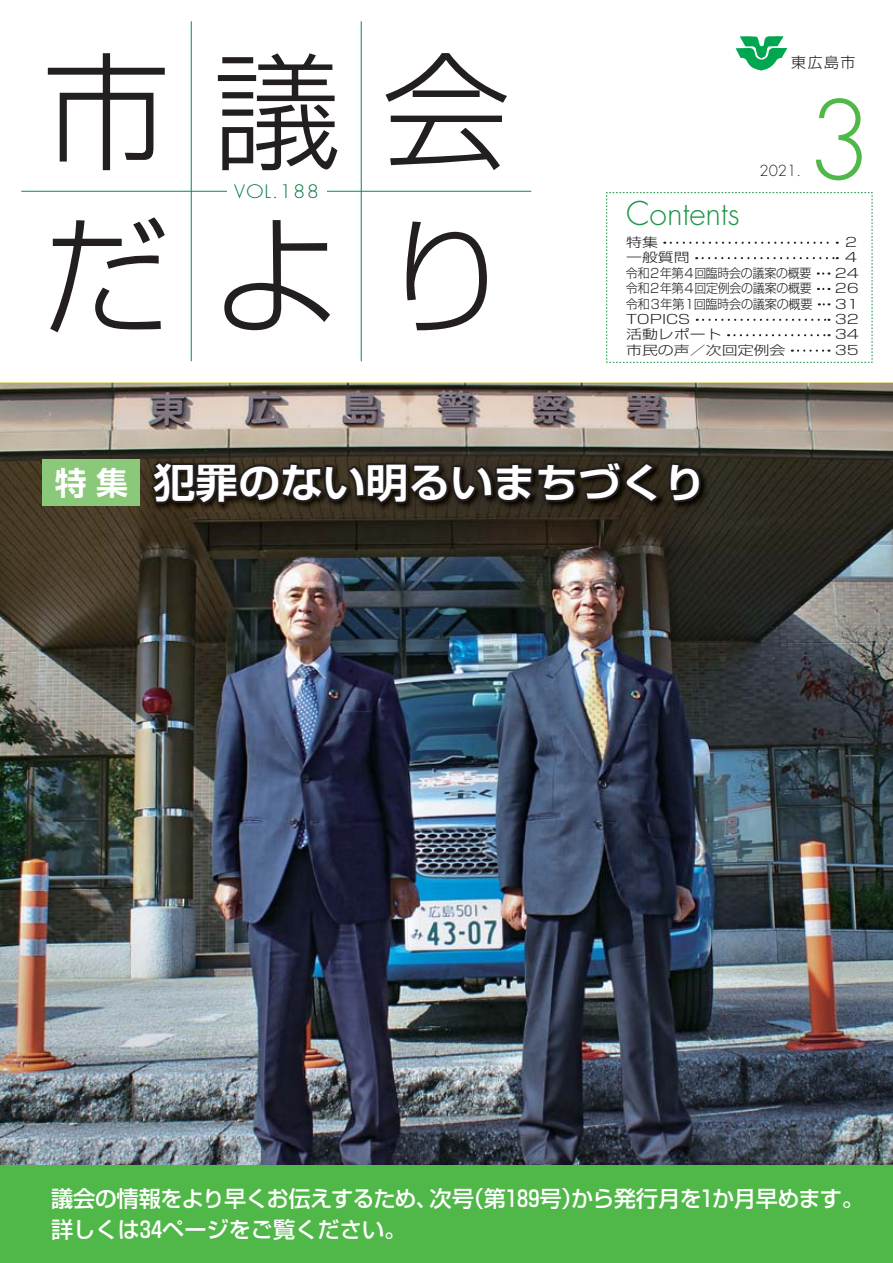
<style>
.page{position:relative;width:893px;height:1263px;background:#fff}
.page>*{position:absolute;margin:0;border:0;box-sizing:border-box;transform-origin:0 0}
.t1{font:127.5px/164.2px "Shin Go Pro Light 90 pv RKSJ H";letter-spacing:.335em;color:#231f20}
.t2{font:300 106.35px "Futura";color:#50b848}
.t3{font:40.35px "Shin Go Pr 6 De Bold 90 pv RKSJ H";color:#fff;scale:1.05 1}
.t4{font:300 31.95px "Futura";color:#1c9649}
.t5{font:22.2px/32px "Shin Go Pr 6 Medium 90 pv RKSJ H";letter-spacing:-.025em;color:#fff}
.t6{font:300 18px "Futura";letter-spacing:.06em;color:#00793f;scale:1.1 1}
.t7{font:300 14.85px "Futura";color:#231f20}
.t8{font:14.85px "Shin Go Pro Light 90 pv RKSJ H";color:#231f20}
.t9{font:12.75px "Shin Go Pr 6 Light 90 pv RKSJ H";letter-spacing:-.02em;color:#231f20;scale:1.25 1}
.t10{font:12.75px "Shin Go Pr 6 Light 90 pv RKSJ H";letter-spacing:-.02em;color:#231f20;scale:.94 1}
.t11{font:12.75px "Shin Go Pr 6 Light 90 pv RKSJ H";letter-spacing:-.02em;color:#231f20;scale:.95 1}
.t12{font:12.75px "Shin Go Pr 6 Light 90 pv RKSJ H";color:#231f20;scale:1.25 1}
.s1{font-size:31.95px}
</style>
<div class="page">
<hr style="left:21px;top:191px;width:510px;height:1px;background:#00904c">
<hr style="left:361px;top:21px;width:1px;height:340px;background:#00904c">
<hr style="left:191px;top:21px;width:1px;height:340px;background:#00904c">
<div style="left:227px;top:182px;width:100px;height:18px;background:#fff"></div>
<svg style="left:736px;top:36px;width:51px;height:35px"></svg>
<img style="left:1px;top:383px;width:892px;height:782px">
<svg style="left:606px;top:192px;width:267px;height:171px"></svg>
<img style="left:150px;top:459px;width:558px;height:53px">
<svg style="left:148px;top:458px;width:555px;height:49px;background:#27211a"></svg>
<div style="left:43px;top:459px;width:97px;height:47px;background:#8ac979"></div>
<div style="left:1px;top:1165px;width:892px;height:98px;background:#50b848"></div>
<h1 class="t1" style="left:42px;top:47px;width:470px">市議会だより</h1>
<p class="t6" style="left:234px;top:183px;width:79px">VOL.188</p>
<p class="t8" style="left:791px;top:57px;width:65px">東広島市</p>
<p class="t7" style="left:759px;top:164px;width:43px">2021.</p>
<h2 class="t2" style="left:806px;top:92px;width:67px">3</h2>
<h3 class="t4" style="left:626px;top:199px;width:115px">Contents</h3>
<p class="t9" style="left:626px;top:237px;width:27px">特集</p>
<p class="t9" style="left:843px;top:237px;width:14px">２</p>
<p class="t9" style="left:626px;top:253px;width:53px">一般質問</p>
<p class="t9" style="left:843px;top:253px;width:14px">４</p>
<p class="t10" style="left:626px;top:268px;width:199px">令和２年第４回臨時会の議案の概要</p>
<p class="t9" style="left:835px;top:268px;width:21px">24</p>
<p class="t10" style="left:626px;top:284px;width:199px">令和２年第４回定例会の議案の概要</p>
<p class="t9" style="left:835px;top:284px;width:21px">26</p>
<p class="t11" style="left:626px;top:299px;width:198px">令和３年第１回臨時会の議案の概要</p>
<p class="t9" style="left:835px;top:299px;width:21px">31</p>
<p class="t9" style="left:626px;top:314px;width:53px">TOPICS</p>
<p class="t9" style="left:835px;top:314px;width:21px">32</p>
<p class="t9" style="left:626px;top:330px;width:78px">活動レポート</p>
<p class="t9" style="left:835px;top:330px;width:21px">34</p>
<p class="t12" style="left:626px;top:345px;width:129px">市民の声／次回定例会</p>
<p class="t9" style="left:835px;top:345px;width:21px">35</p>
<h3 class="t3" style="left:55px;top:468px;width:622px"><span class="s1">特集</span> 犯罪のない明るいまちづくり</h3>
<p class="t5" style="left:51px;top:1185px;width:815px">議会の情報をより早くお伝えするため、次号（第189号）から発行月を1か月早めます。詳しくは34ページをご覧ください。</p>
</div>
